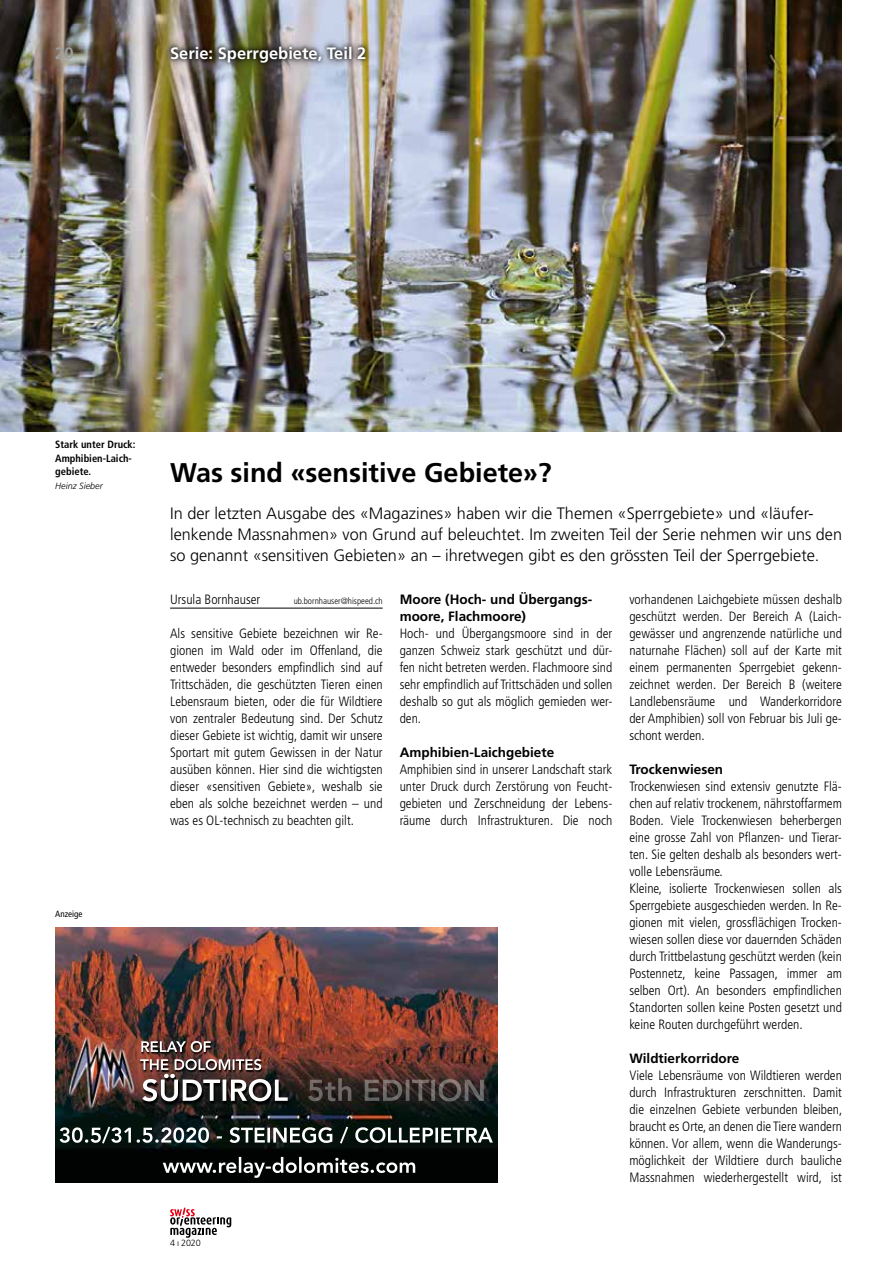
<style>
.page{position:relative;width:893px;height:1263px;background:#fff}
.page>*{position:absolute;margin:0;border:0;box-sizing:border-box;transform-origin:0 0}
.t1{font:700 27px "Frutiger LT Std";color:#000}
.t2{font:300 16.5px/21.3px "Frutiger LT Std";color:#000}
.t3{font:700 16.5px "Frutiger LT Std";color:#fff}
.t4{font:700 16.5px "Frutiger LT Std";color:#9b9d9f}
.t5{font:300 condensed 13.5px/17px "Frutiger LT Std";color:#000;text-align:justify}
.t6{font:700 13.5px/17px "Frutiger LT Std";color:#000}
.t7{font:700 condensed 10.5px/13.5px "Frutiger LT Std";color:#000}
.t8{font:300 condensed 9px "Frutiger LT Std";color:#000}
.t9{font:italic 300 9px "Frutiger LT Std";color:#000}
.t10{font:condensed 9px "Frutiger LT Std";color:#000}
.t11{font:300 9px "Frutiger LT Std";color:#000}
</style>
<div class="page">
<img style="left:0;top:0;width:842px;height:431px">
<img style="left:55px;top:927px;width:442px;height:255px">
<img style="left:162px;top:38px;width:213px;height:34px">
<hr style="left:170px;top:608px;width:213px;height:1px;background:#000">
<svg style="left:170px;top:1207px;width:61px;height:31px"></svg>
<p class="t4" style="left:55px;top:44px;width:20px">20</p>
<p class="t3" style="left:170px;top:44px;width:198px">Serie: Sperrgebiete, Teil 2</p>
<p class="t7" style="left:55px;top:438px;width:82px">Stark unter Druck:<br>Amphibien-Laich&shy;gebiete.</p>
<p class="t9" style="left:55px;top:481px;width:49px">Heinz Sieber</p>
<p class="t10" style="left:55px;top:908px;width:29px">Anzeige</p>
<h1 class="t1" style="left:170px;top:456px;width:383px">Was sind «sensitive Gebiete»?</h1>
<p class="t2" style="left:170px;top:503px;width:673px">In der letzten Ausgabe des «Magazines» haben wir die Themen «Sperrgebiete» und «läufer&shy;lenkende Massnahmen» von Grund auf beleuchtet. Im zweiten Teil der Serie nehmen wir uns den so genannt «sensitiven Gebieten» an – ihretwegen gibt es den grössten Teil der Sperrgebiete.</p>
<p class="t5" style="left:170px;top:591px;width:92px">Ursula Bornhauser</p>
<p class="t8" style="left:294px;top:596px;width:91px">ub.bornhauser@hispeed.ch</p>
<p class="t5" style="left:170px;top:625px;width:214px">Als sensitive Gebiete bezeichnen wir Re&shy;gionen im Wald oder im Offenland, die entweder besonders empfindlich sind auf Trittschäden, die geschützten Tieren einen Lebensraum bieten, oder die für Wildtiere von zentraler Bedeutung sind. Der Schutz dieser Gebiete ist wichtig, damit wir unsere Sportart mit gutem Gewissen in der Natur ausüben können. Hier sind die wichtigsten dieser «sensitiven Gebiete», weshalb sie eben als solche bezeichnet werden – und was es OL-technisch zu beachten gilt.</p>
<p class="t6" style="left:400px;top:591px;width:194px">Moore (Hoch- und Übergangs&shy;moore, Flachmoore)</p>
<p class="t5" style="left:400px;top:625px;width:214px">Hoch- und Übergangsmoore sind in der ganzen Schweiz stark geschützt und dür&shy;fen nicht betreten werden. Flachmoore sind sehr empfindlich auf Trittschäden und sollen deshalb so gut als möglich gemieden wer&shy;den.</p>
<p class="t6" style="left:400px;top:744px;width:156px">Amphibien-Laichgebiete</p>
<p class="t5" style="left:400px;top:761px;width:214px">Amphibien sind in unserer Landschaft stark unter Druck durch Zerstörung von Feucht&shy;gebieten und Zerschneidung der Lebens&shy;räume durch Infrastrukturen. Die noch</p>
<p class="t5" style="left:629px;top:591px;width:214px">vorhandenen Laichgebiete müssen deshalb geschützt werden. Der Bereich A (Laich&shy;gewässer und angrenzende natürliche und naturnahe Flächen) soll auf der Karte mit einem permanenten Sperrgebiet gekenn&shy;zeichnet werden. Der Bereich B (weitere Landlebensräume und Wanderkorridore der Amphibien) soll von Februar bis Juli ge&shy;schont werden.</p>
<p class="t6" style="left:629px;top:761px;width:95px">Trockenwiesen</p>
<p class="t5" style="left:629px;top:778px;width:214px;text-align:left">Trockenwiesen sind extensiv genutzte Flä&shy;chen auf relativ trockenem, nährstoffarmem Boden. Viele Trockenwiesen beherbergen eine grosse Zahl von Pflanzen- und Tierar&shy;ten. Sie gelten deshalb als besonders wert&shy;volle Lebensräume.<br>Kleine, isolierte Trockenwiesen sollen als Sperrgebiete ausgeschieden werden. In Re&shy;gionen mit vielen, grossflächigen Trocken&shy;wiesen sollen diese vor dauernden Schäden durch Trittbelastung geschützt werden (kein Postennetz, keine Passagen, immer am selben Ort). An besonders empfindlichen Standorten sollen keine Posten gesetzt und keine Routen durchgeführt werden.</p>
<p class="t6" style="left:629px;top:1050px;width:112px">Wildtierkorridore</p>
<p class="t5" style="left:629px;top:1067px;width:215px">Viele Lebensräume von Wildtieren werden durch Infrastrukturen zerschnitten. Damit die einzelnen Gebiete verbunden bleiben, braucht es Orte, an denen die Tiere wandern können. Vor allem, wenn die Wanderungs&shy;möglichkeit der Wildtiere durch bauliche Massnahmen wiederhergestellt wird, ist</p>
<p class="t11" style="left:170px;top:1237px;width:32px">4 ı 2020</p>
</div>
